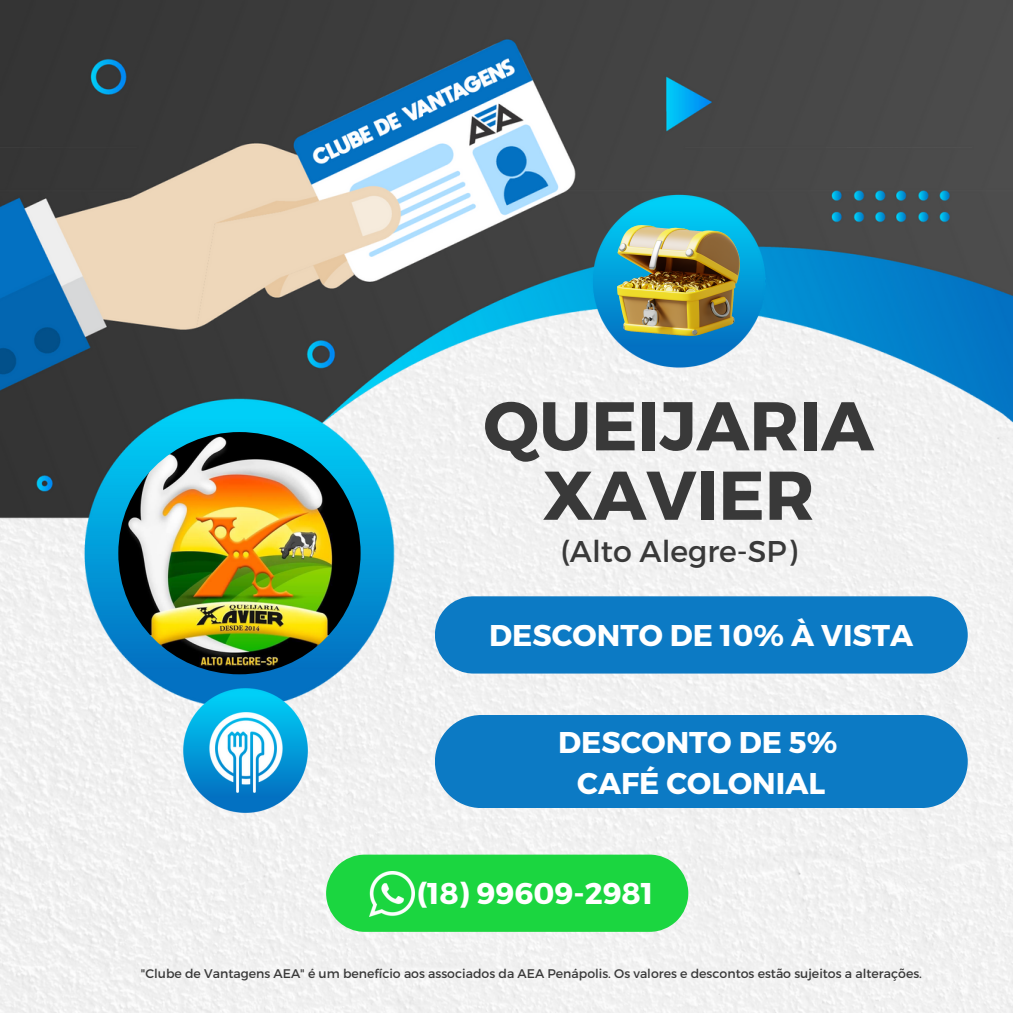
<style>
.page{position:relative;width:1013px;height:1013px;background:#fff}
.page>*{position:absolute;margin:0;border:0;box-sizing:border-box;transform-origin:0 0}
.t1{font:700 68.75px/69.4px "Montserrat";color:#393939;text-align:center}
.t2{font:700 30px "Montserrat";color:#fff}
.t3{font:30px "Montserrat";color:#393939}
.t4{font:12.5px "Montserrat";color:#393939}
</style>
<div class="page">
<img style="left:0;top:0;width:1012px;height:1012px">
<img style="left:118px;top:432px;width:242px;height:242px;border-radius:50%">
<div style="left:326px;top:854px;width:362px;height:77px;background:#1bd640"></div>
<img style="left:466px;top:68px;width:411px;height:412px">
<img style="left:617px;top:225px;width:122px;height:111px">
<img style="left:370px;top:871px;width:44px;height:45px">
<img style="left:92px;top:596px;width:297px;height:297px">
<img style="left:202px;top:708px;width:88px;height:88px">
<div style="left:435px;top:596px;width:532px;height:77px;background:#0c7ac4"></div>
<div style="left:435px;top:715px;width:532px;height:92px;background:#0c7ac4;border-radius:47px"></div>
<p class="t1" style="left:483px;top:388px;width:392px">QUEIJARIA<br>XAVIER</p>
<p class="t3" style="left:560px;top:532px;width:238px">(Alto Alegre-SP)</p>
<p class="t2" style="left:489px;top:616px;width:425px">DESCONTO DE 10% À VISTA</p>
<p class="t2" style="left:558px;top:722px;width:281px">DESCONTO DE 5%</p>
<p class="t2" style="left:577px;top:763px;width:249px">CAFÉ COLONIAL</p>
<p class="t2" style="left:417px;top:874px;width:238px">(18) 99609-2981</p>
<p class="t4" style="left:141px;top:965px;width:782px">"Clube de Vantagens AEA" é um benefício aos associados da AEA Penápolis. Os valores e descontos estão sujeitos a alterações.</p>
</div>
